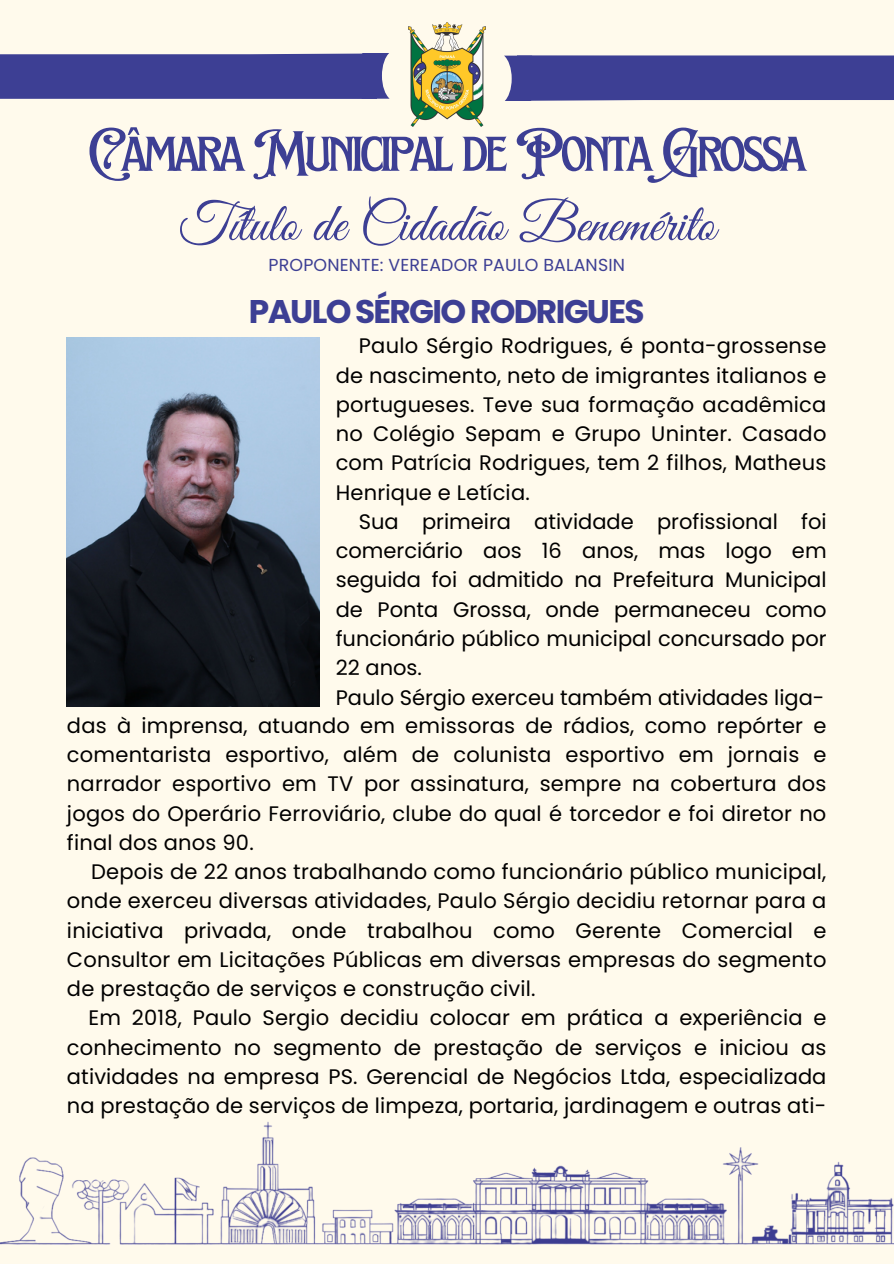
<style>
.page{position:relative;width:894px;height:1264px;background:#fff}
.page>*{position:absolute;margin:0;border:0;box-sizing:border-box;transform-origin:0 0}
.t1{font:59.7px "EFCO Brookshire";letter-spacing:-.06em;color:#3d3f94}
.t2{font:54.6px "Great Vibes";color:#3d3f94}
.t3{font:700 32.7px "Poppins";letter-spacing:-.05em;color:#3d3f94}
.t4{font:21px "Poppins";letter-spacing:.01em;color:#000}
.t5{font:17.4px "Poppins";letter-spacing:.01em;color:#3d3f94}
</style>
<div class="page">
<div style="left:0;top:0;width:893px;height:1263px;background:#fffaec"></div>
<img style="left:0;top:1122px;width:893px;height:123px">
<img style="left:408px;top:23px;width:77px;height:103px">
<svg style="left:0;top:53px;width:389px;height:46px;background:#444697"></svg>
<div style="left:504px;top:55px;width:389px;height:46px;background:#3d3f94"></div>
<img style="left:67px;top:338px;width:252px;height:368px">
<p class="t1" style="left:87px;top:116px;width:719px">Câmara Municipal de PontaGrossa</p>
<p class="t2" style="left:178px;top:194px;width:538px">Título de Cidadão Benemérito</p>
<h1 class="t5" style="left:268px;top:252px;width:358px">PROPONENTE: VEREADOR PAULO BALANSIN</h1>
<h1 class="t3" style="left:249px;top:288px;width:397px">PAULO SÉRGIO RODRIGUES</h1>
<p class="t4" style="left:359px;top:331px;width:469px">Paulo Sérgio Rodrigues, é ponta-grossense</p>
<p class="t4" style="left:335px;top:360px;width:492px">de nascimento, neto de imigrantes italianos e</p>
<p class="t4" style="left:335px;top:390px;width:492px">portugueses. Teve sua formação acadêmica</p>
<p class="t4" style="left:335px;top:419px;width:492px">no Colégio Sepam e Grupo Uninter. Casado</p>
<p class="t4" style="left:335px;top:448px;width:492px">com Patrícia Rodrigues, tem 2 filhos, Matheus</p>
<p class="t4" style="left:335px;top:477px;width:195px">Henrique e Letícia.</p>
<p class="t4" style="left:359px;top:507px;width:469px">Sua primeira atividade profissional foi</p>
<p class="t4" style="left:335px;top:536px;width:492px">comerciário aos 16 anos, mas logo em</p>
<p class="t4" style="left:335px;top:565px;width:492px">seguida foi admitido na Prefeitura Municipal</p>
<p class="t4" style="left:335px;top:594px;width:492px">de Ponta Grossa, onde permaneceu como</p>
<p class="t4" style="left:335px;top:624px;width:492px">funcionário público municipal concursado por</p>
<p class="t4" style="left:335px;top:653px;width:88px">22 anos.</p>
<p class="t4" style="left:335px;top:682px;width:490px">Paulo Sérgio exerceu também atividades liga-</p>
<h2 class="t4" style="left:67px;top:710px;width:760px">das à imprensa, atuando em emissoras de rádios, como repórter e</h2>
<h2 class="t4" style="left:67px;top:740px;width:760px">comentarista esportivo, além de colunista esportivo em jornais e</h2>
<h2 class="t4" style="left:67px;top:769px;width:760px">narrador esportivo em TV por assinatura, sempre na cobertura dos</h2>
<h2 class="t4" style="left:67px;top:798px;width:760px">jogos do Operário Ferroviário, clube do qual é torcedor e foi diretor no</h2>
<h2 class="t4" style="left:67px;top:827px;width:188px">final dos anos 90.</h2>
<h2 class="t4" style="left:91px;top:857px;width:736px">Depois de 22 anos trabalhando como funcionário público municipal,</h2>
<h2 class="t4" style="left:67px;top:886px;width:760px">onde exerceu diversas atividades, Paulo Sérgio decidiu retornar para a</h2>
<h2 class="t4" style="left:67px;top:915px;width:760px">iniciativa privada, onde trabalhou como Gerente Comercial e</h2>
<h2 class="t4" style="left:67px;top:944px;width:760px">Consultor em Licitações Públicas em diversas empresas do segmento</h2>
<h2 class="t4" style="left:67px;top:974px;width:470px">de prestação de serviços e construção civil.</h2>
<h2 class="t4" style="left:88px;top:1003px;width:739px">Em 2018, Paulo Sergio decidiu colocar em prática a experiência e</h2>
<h2 class="t4" style="left:67px;top:1032px;width:760px">conhecimento no segmento de prestação de serviços e iniciou as</h2>
<h2 class="t4" style="left:67px;top:1061px;width:760px">atividades na empresa PS. Gerencial de Negócios Ltda, especializada</h2>
<h2 class="t4" style="left:67px;top:1091px;width:760px">na prestação de serviços de limpeza, portaria, jardinagem e outras ati-</h2>
</div>
